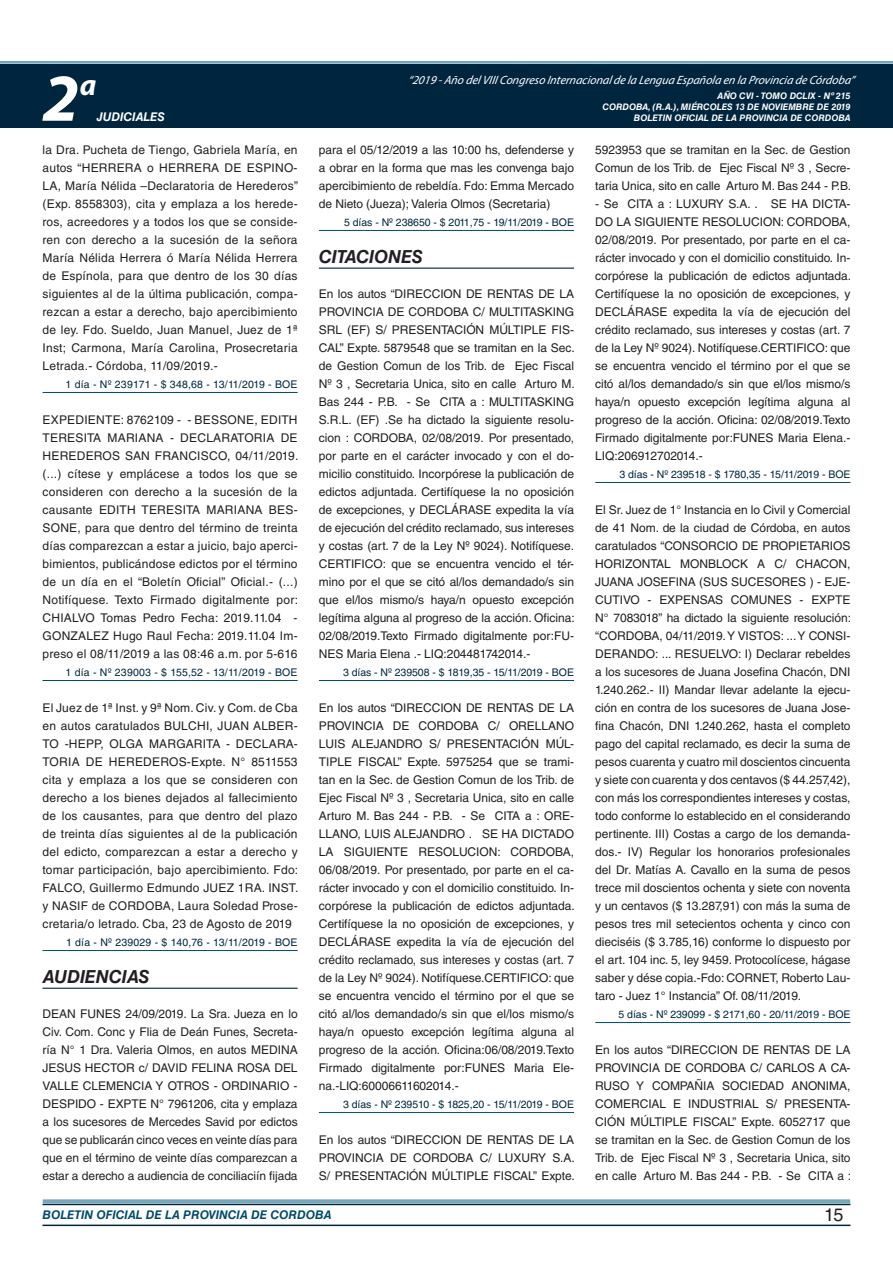
<style>
.page{position:relative;width:893px;height:1263px;background:#fff}
.page>*{position:absolute;margin:0;border:0;box-sizing:border-box;transform-origin:0 0}
.t1{font:italic 700 67.5px "Myriad Pro";color:#fff}
.t2{font:italic 700 30px "Myriad Pro";color:#fff}
.t3{font:italic 700 18px "Helvetica LT Std";letter-spacing:-.005em;color:#231f20}
.t4{font:18px "Helvetica LT Std";color:#231f20}
.t5{font:12px/18px "Helvetica LT Std";letter-spacing:-.005em;color:#231f20;text-align:justify}
.t6{font:italic 12px "Myriad Pro";color:#fff}
.t7{font:italic 700 12px "Helvetica LT Std";color:#004b6c}
.t8{font:italic 700 12px "Helvetica LT Std";color:#fff}
.t9{font:10.5px "Helvetica LT Std";letter-spacing:-.005em;color:#00263f}
.t10{font:10.5px "Helvetica LT Std";letter-spacing:.02em;color:#00263f}
.t11{font:italic 700 9px/10.8px "Helvetica LT Std";color:#fff;text-align:right}
</style>
<div class="page">
<div style="left:0;top:61px;width:893px;height:6px;background:#fff;opacity:.75"></div>
<div style="left:0;top:64px;width:893px;height:64px;background:#00263f"></div>
<hr style="left:43px;top:1224px;width:807px;height:2px;background:#00263f">
<div style="left:42px;top:1198px;width:809px;height:8px;background:#fff;opacity:.75"></div>
<hr style="left:43px;top:392px;width:255px;height:1px;background:#004b6c">
<hr style="left:43px;top:680px;width:255px;height:1px;background:#004b6c">
<hr style="left:43px;top:950px;width:255px;height:1px;background:#004b6c">
<hr style="left:43px;top:988px;width:255px;height:1px;background:#00263f">
<hr style="left:319px;top:230px;width:255px;height:1px;background:#004b6c">
<hr style="left:319px;top:268px;width:255px;height:1px;background:#00263f">
<hr style="left:319px;top:680px;width:255px;height:1px;background:#004b6c">
<hr style="left:319px;top:1112px;width:255px;height:1px;background:#004b6c">
<hr style="left:595px;top:482px;width:255px;height:1px;background:#004b6c">
<hr style="left:595px;top:1022px;width:255px;height:1px;background:#004b6c">
<h2 class="t2" style="left:80px;top:66px;width:18px">a</h2>
<p class="t6" style="left:408px;top:72px;width:448px">“2019 -Año delVIIICongreso Internacionalde la Lengua Esp añola en la Provincia de Córdoba”</p>
<h1 class="t1" style="left:43px;top:54px;width:38px">2</h1>
<p class="t11" style="left:603px;top:91px;width:249px">AÑO CVI - TOMO DCLIX - Nº 215<br>CORDOBA, (R.A.), MIÉRCOLES 13 DE NOVIEMBRE DE 2019</p>
<p class="t8" style="left:97px;top:110px;width:70px">JUDICIALES</p>
<p class="t11" style="left:634px;top:112px;width:218px">BOLETIN OFICIAL DE LA PROVINCIA DE CORDOBA</p>
<p class="t5" style="left:43px;top:141px;width:257px">la Dra. Pucheta de Tiengo, Gabriela María, en autos “HERRERA o HERRERA DE ESPINO-LA, María Nélida –Declaratoria de Herederos” (Exp. 8558303), cita y emplaza a los herede&shy;ros, acreedores y a todos los que se conside&shy;ren con derecho a la sucesión de la señora María Nélida Herrera ó María Nélida Herrera de Espínola, para que dentro de los 30 días siguientes al de la última publicación, compa&shy;rezcan a estar a derecho, bajo apercibimiento de ley. Fdo. Sueldo, Juan Manuel, Juez de 1ª Inst; Carmona, María Carolina, Prosecretaria Letrada.- Córdoba, 11/09/2019.-</p>
<p class="t10" style="left:66px;top:378px;width:234px">1 día - Nº 239171 - $ 348,68 - 13/11/2019 - BOE</p>
<p class="t5" style="left:43px;top:411px;width:257px">EXPEDIENTE: 8762109 - - BESSONE, EDITH TERESITA MARIANA - DECLARATORIA DE HEREDEROS SAN FRANCISCO, 04/11/2019. (...) cítese y emplácese a todos los que se consideren con derecho a la sucesión de la causante EDITH TERESITA MARIANA BES-SONE, para que dentro del término de treinta días comparezcan a estar a juicio, bajo aperci&shy;bimientos, publicándose edictos por el término de un día en el “Boletín Oficial” Oficial.- (...)<br>Notifíquese. Texto Firmado digitalmente por:<br>CHIALVO Tomas Pedro Fecha: 2019.11.04 - GONZALEZ Hugo Raul Fecha: 2019.11.04 Im&shy;preso el 08/11/2019 a las 08:46 a.m. por 5-616</p>
<p class="t10" style="left:66px;top:666px;width:234px">1 día - Nº 239003 - $ 155,52 - 13/11/2019 - BOE</p>
<p class="t5" style="left:43px;top:699px;width:257px">El Juez de 1ª Inst. y 9ª Nom. Civ. y Com. de Cba en autos caratulados BULCHI, JUAN ALBER-TO -HEPP, OLGA MARGARITA - DECLARA-TORIA DE HEREDEROS-Expte. N° 8511553 cita y emplaza a los que se consideren con derecho a los bienes dejados al fallecimiento de los causantes, para que dentro del plazo de treinta días siguientes al de la publicación del edicto, comparezcan a estar a derecho y tomar participación, bajo apercibimiento. Fdo:<br>FALCO, Guillermo Edmundo JUEZ 1RA. INST. y NASIF de CORDOBA, Laura Soledad Prose&shy;cretaria/o letrado. Cba, 23 de Agosto de 2019</p>
<p class="t10" style="left:66px;top:936px;width:233px">1 día - Nº 239029 - $ 140,76 - 13/11/2019 - BOE</p>
<h3 class="t3" style="left:43px;top:966px;width:108px">AUDIENCIAS</h3>
<p class="t5" style="left:43px;top:1005px;width:257px">DEAN FUNES 24/09/2019. La Sra. Jueza en lo Civ. Com. Conc y Flia de Deán Funes, Secreta&shy;ría N° 1 Dra. Valeria Olmos, en autos MEDINA JESUS HECTOR c/ DAVID FELINA ROSA DEL VALLE CLEMENCIA Y OTROS - ORDINARIO - DESPIDO - EXPTE N° 7961206, cita y emplaza a los sucesores de Mercedes Savid por edictos que se publicarán cinco veces en veinte días para que en el término de veinte días comparezcan a estar a derecho a audiencia de conciliaciín fijada</p>
<p class="t5" style="left:319px;top:141px;width:257px">para el 05/12/2019 a las 10:00 hs, defenderse y a obrar en la forma que mas les convenga bajo apercibimiento de rebeldía. Fdo: Emma Mercado de Nieto (Jueza); Valeria Olmos (Secretaria)</p>
<p class="t9" style="left:344px;top:216px;width:231px">5 días - Nº 238650 - $ 2011,75 - 19/11/2019 - BOE</p>
<h3 class="t3" style="left:319px;top:246px;width:106px">CITACIONES</h3>
<p class="t5" style="left:319px;top:285px;width:257px">En los autos “DIRECCION DE RENTAS DE LA PROVINCIA DE CORDOBA C/ MULTITASKING SRL (EF) S/ PRESENTACIÓN MÚLTIPLE FIS-CAL” Expte. 5879548 que se tramitan en la Sec. de Gestion Comun de los Trib. de Ejec Fiscal Nº 3 , Secretaria Unica, sito en calle Arturo M.<br>Bas 244 - P.B. - Se CITA a : MULTITASKING S.R.L. (EF) .Se ha dictado la siguiente resolu&shy;cion : CORDOBA, 02/08/2019. Por presentado, por parte en el carácter invocado y con el do&shy;micilio constituido. Incorpórese la publicación de edictos adjuntada. Certifíquese la no oposición de excepciones, y DECLÁRASE expedita la vía de ejecución del crédito reclamado, sus intereses y costas (art. 7 de la Ley Nº 9024). Notifíquese.<br>CERTIFICO: que se encuentra vencido el tér&shy;mino por el que se citó al/los demandado/s sin que el/los mismo/s haya/n opuesto excepción legítima alguna al progreso de la acción. Oficina:<br>02/08/2019.Texto Firmado digitalmente por:FU-NES Maria Elena .- LIQ:204481742014.-</p>
<p class="t9" style="left:343px;top:666px;width:233px">3 días - Nº 239508 - $ 1819,35 - 15/11/2019 - BOE</p>
<p class="t5" style="left:319px;top:699px;width:257px">En los autos “DIRECCION DE RENTAS DE LA PROVINCIA DE CORDOBA C/ ORELLANO LUIS ALEJANDRO S/ PRESENTACIÓN MÚL-TIPLE FISCAL” Expte. 5975254 que se trami&shy;tan en la Sec. de Gestion Comun de los Trib. de Ejec Fiscal Nº 3 , Secretaria Unica, sito en calle Arturo M. Bas 244 - P.B. - Se CITA a : ORE-LLANO, LUIS ALEJANDRO . SE HA DICTADO LA SIGUIENTE RESOLUCION: CORDOBA, 06/08/2019. Por presentado, por parte en el ca&shy;rácter invocado y con el domicilio constituido. In&shy;corpórese la publicación de edictos adjuntada.<br>Certifíquese la no oposición de excepciones, y DECLÁRASE expedita la vía de ejecución del crédito reclamado, sus intereses y costas (art. 7 de la Ley Nº 9024). Notifíquese.CERTIFICO: que se encuentra vencido el término por el que se citó al/los demandado/s sin que el/los mismo/s haya/n opuesto excepción legítima alguna al progreso de la acción. Oficina:06/08/2019.Texto Firmado digitalmente por:FUNES Maria Ele&shy;na.-LIQ:60006611602014.-</p>
<p class="t9" style="left:343px;top:1098px;width:232px">3 días - Nº 239510 - $ 1825,20 - 15/11/2019 - BOE</p>
<p class="t5" style="left:319px;top:1131px;width:257px">En los autos “DIRECCION DE RENTAS DE LA PROVINCIA DE CORDOBA C/ LUXURY S.A.<br>S/ PRESENTACIÓN MÚLTIPLE FISCAL” Expte.</p>
<p class="t5" style="left:595px;top:141px;width:257px">5923953 que se tramitan en la Sec. de Gestion Comun de los Trib. de Ejec Fiscal Nº 3 , Secre&shy;taria Unica, sito en calle Arturo M. Bas 244 - P.B.</p>
<p class="t5" style="left:595px;top:195px;width:257px">- Se CITA a : LUXURY S.A. . SE HA DICTA-DO LA SIGUIENTE RESOLUCION: CORDOBA, 02/08/2019. Por presentado, por parte en el ca&shy;rácter invocado y con el domicilio constituido. In&shy;corpórese la publicación de edictos adjuntada.<br>Certifíquese la no oposición de excepciones, y DECLÁRASE expedita la vía de ejecución del crédito reclamado, sus intereses y costas (art. 7 de la Ley Nº 9024). Notifíquese.CERTIFICO: que se encuentra vencido el término por el que se citó al/los demandado/s sin que el/los mismo/s haya/n opuesto excepción legítima alguna al progreso de la acción. Oficina: 02/08/2019.Texto Firmado digitalmente por:FUNES Maria Elena.- LIQ:206912702014.-</p>
<p class="t9" style="left:619px;top:468px;width:233px">3 días - Nº 239518 - $ 1780,35 - 15/11/2019 - BOE</p>
<p class="t5" style="left:595px;top:501px;width:257px">El Sr. Juez de 1° Instancia en lo Civil y Comercial de 41 Nom. de la ciudad de Córdoba, en autos caratulados “CONSORCIO DE PROPIETARIOS HORIZONTAL MONBLOCK A C/ CHACON, JUANA JOSEFINA (SUS SUCESORES ) - EJE-CUTIVO - EXPENSAS COMUNES - EXPTE N° 7083018” ha dictado la siguiente resolución: “CORDOBA, 04/11/2019. Y VISTOS: ... Y CONSI-DERANDO: ... RESUELVO: I) Declarar rebeldes a los sucesores de Juana Josefina Chacón, DNI 1.240.262.- II) Mandar llevar adelante la ejecu&shy;ción en contra de los sucesores de Juana Jose&shy;fina Chacón, DNI 1.240.262, hasta el completo pago del capital reclamado, es decir la suma de pesos cuarenta y cuatro mil doscientos cincuenta y siete con cuarenta y dos centavos ($ 44.257,42), con más los correspondientes intereses y costas, todo conforme lo establecido en el considerando pertinente. III) Costas a cargo de los demanda&shy;dos.- IV) Regular los honorarios profesionales del Dr. Matías A. Cavallo en la suma de pesos trece mil doscientos ochenta y siete con noventa y un centavos ($ 13.287,91) con más la suma de pesos tres mil setecientos ochenta y cinco con dieciséis ($ 3.785,16) conforme lo dispuesto por el art. 104 inc. 5, ley 9459. Protocolícese, hágase saber y dése copia.-Fdo: CORNET, Roberto Lau&shy;taro - Juez 1° Instancia” Of. 08/11/2019.</p>
<p class="t9" style="left:619px;top:1008px;width:233px">5 días - Nº 239099 - $ 2171,60 - 20/11/2019 - BOE</p>
<p class="t5" style="left:595px;top:1041px;width:257px">En los autos “DIRECCION DE RENTAS DE LA PROVINCIA DE CORDOBA C/ CARLOS A CA-RUSO Y COMPAÑIA SOCIEDAD ANONIMA, COMERCIAL E INDUSTRIAL S/ PRESENTA-CIÓN MÚLTIPLE FISCAL” Expte. 6052717 que se tramitan en la Sec. de Gestion Comun de los Trib. de Ejec Fiscal Nº 3 , Secretaria Unica, sito en calle Arturo M. Bas 244 - P.B. - Se CITA a :</p>
<p class="t7" style="left:43px;top:1208px;width:290px">BOLETIN OFICIAL DE LA PROVINCIA DE CORDOBA</p>
<h3 class="t4" style="left:824px;top:1204px;width:21px">15</h3>
</div>
